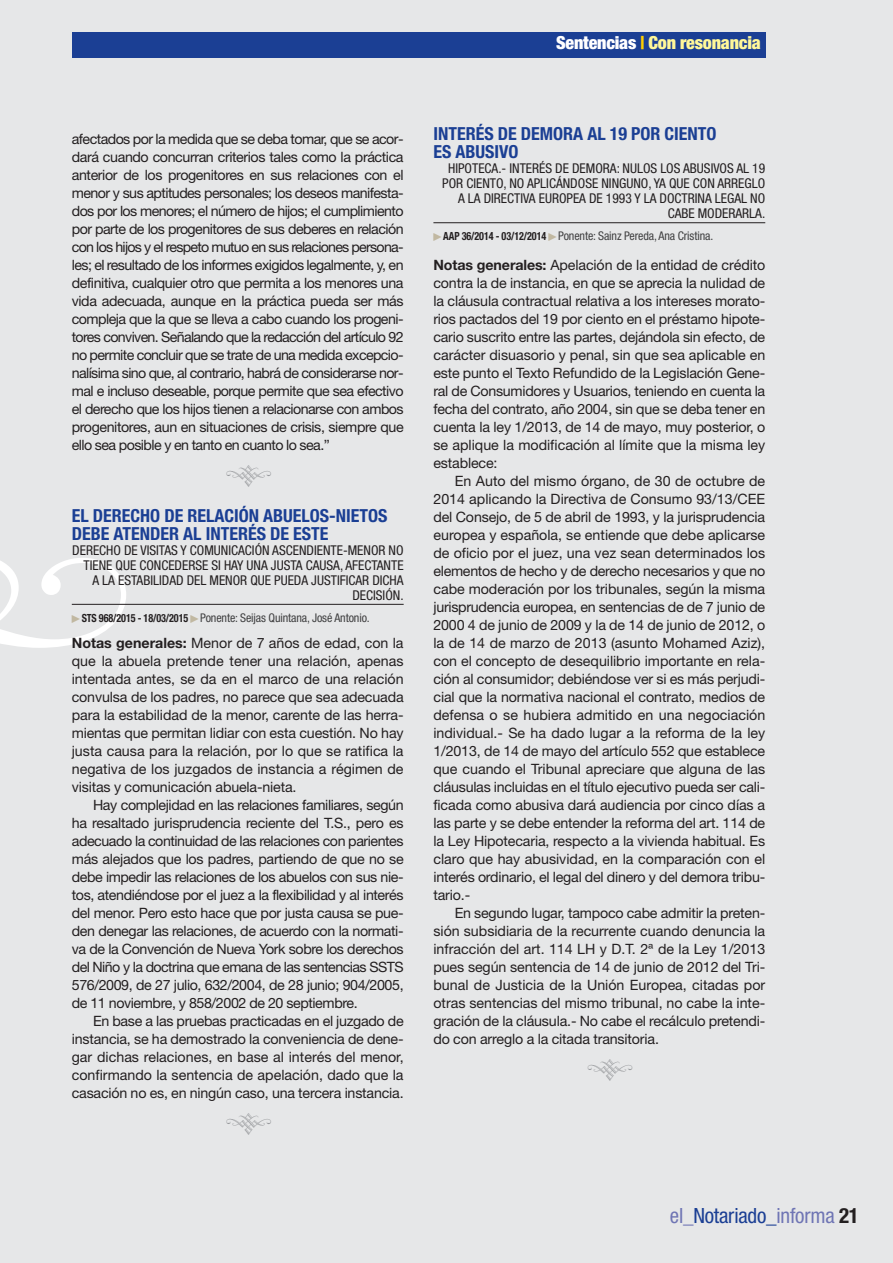
<style>
.page{position:relative;width:893px;height:1263px;background:#e6e7e8}
.page>*{position:absolute;margin:0;border:0;box-sizing:border-box;transform-origin:0 0}
.t1{font:30px "Type Embellishments One Let Plain";color:#939598}
.t2{font:condensed 21px "Helvetica Neue";letter-spacing:-.01em;color:#6f75b4}
.t3{font:700 condensed 18px/18px "Helvetica Neue";color:#1b3f94}
.t4{font:900 condensed 18px "Helvetica Neue";letter-spacing:-.01em;color:#fff799}
.t5{font:14.25px/18px "Helvetica Neue";letter-spacing:-.01em;color:#231f20;text-align:justify}
.t6{font:14.25px "Helvetica Neue";letter-spacing:-.03em;color:#231f20}
.t7{font:14.25px "Helvetica Neue";letter-spacing:-.04em;color:#231f20}
.t8{font:condensed 13.5px/15px "Helvetica Neue";color:#231f20;text-align:right}
.t9{font:condensed 12px "Helvetica Neue";letter-spacing:-.01em;color:#404041}
.s1{color:#fff}
.s2{color:#ffcf00}
.s3{font-family:"Carta";font-stretch:normal;font-size:7.5px;color:#c1b8a1}
.s4{font-weight:700;font-size:11.25px;color:#231f20}
.s5{font-weight:700}
.s6{color:#1b3f94}
.s7{font-weight:700;color:#231f20}
</style>
<div class="page">
<div style="left:72px;top:32px;width:693px;height:25px;background:#1b3f94"></div>
<hr style="left:433px;top:222px;width:332px;height:1px;background:#231f20">
<hr style="left:72px;top:604px;width:332px;height:1px;background:#231f20">
<p class="t4" style="left:556px;top:36px;width:206px"><span class="s1">Sentencias</span> <span class="s2">|</span> Con resonancia</p>
<p class="t5" style="left:72px;top:131px;width:333px">afectados por la medida que se deba tomar, que se acor&shy;dará cuando concurran criterios tales como la práctica anterior de los progenitores en sus relaciones con el menor y sus aptitudes personales; los deseos manifesta&shy;dos por los menores; el número de hijos; el cumplimiento por parte de los progenitores de sus deberes en relación con los hijos y el respeto mutuo en sus relaciones persona&shy;les; el resultado de los informes exigidos legalmente, y, en definitiva, cualquier otro que permita a los menores una vida adecuada, aunque en la práctica pueda ser más compleja que la que se lleva a cabo cuando los progeni&shy;tores conviven. Señalando que la redacción del artículo 92 no permite concluir que se trate de una medida excepcio&shy;nalísima sino que, al contrario, habrá de considerarse nor&shy;mal e incluso deseable, porque permite que sea efectivo el derecho que los hijos tienen a relacionarse con ambos progenitores, aun en situaciones de crisis, siempre que ello sea posible y en tanto en cuanto lo sea.”</p>
<p class="t1" style="left:225px;top:458px;width:49px">-</p>
<p class="t3" style="left:72px;top:508px;width:317px">EL DERECHO DE RELACIÓN ABUELOS-NIETOS<br>DEBE ATENDER AL INTERÉS DE ESTE</p>
<p class="t8" style="left:72px;top:544px;width:333px">DERECHO DE VISITAS Y COMUNICACIÓN ASCENDIENTE-MENOR NO TIENE QUE CONCEDERSE SI HAY UNA JUSTA CAUSA, AFECTANTE<br>A LA ESTABILIDAD DEL MENOR QUE PUEDA JUSTIFICAR DICHA DECISIÓN.</p>
<p class="t9" style="left:72px;top:614px;width:299px"><span class="s3">-</span> <span class="s4">STS 968/2015 - 18/03/2015</span> <span class="s3">-</span> Ponente: Seijas Quintana, José Antonio.</p>
<p class="t5" style="left:72px;top:635px;width:333px"><span class="s5">Notas generales:</span> Menor de 7 años de edad, con la</p>
<p class="t5" style="left:72px;top:653px;width:333px">que la abuela pretende tener una relación, apenas</p>
<p class="t5" style="left:72px;top:671px;width:333px">intentada antes, se da en el marco de una relación</p>
<p class="t5" style="left:72px;top:689px;width:333px">convulsa de los padres, no parece que sea adecuada</p>
<p class="t5" style="left:72px;top:707px;width:333px">para la estabilidad de la menor, carente de las herra-</p>
<p class="t5" style="left:72px;top:725px;width:333px">mientas que permitan lidiar con esta cuestión. No hay</p>
<p class="t5" style="left:72px;top:743px;width:333px">justa causa para la relación, por lo que se ratifica la</p>
<p class="t5" style="left:72px;top:761px;width:333px">negativa de los juzgados de instancia a régimen de</p>
<p class="t5" style="left:72px;top:779px;width:226px">visitas y comunicación abuela-nieta.</p>
<p class="t5" style="left:93px;top:797px;width:312px">Hay complejidad en las relaciones familiares, según</p>
<p class="t5" style="left:72px;top:815px;width:333px">ha resaltado jurisprudencia reciente del T.S., pero es</p>
<p class="t6" style="left:72px;top:836px;width:333px">adecuado la continuidad de las relaciones con parientes</p>
<p class="t5" style="left:72px;top:851px;width:333px">más alejados que los padres, partiendo de que no se</p>
<p class="t6" style="left:72px;top:872px;width:333px">debe impedir las relaciones de los abuelos con sus nie-</p>
<p class="t6" style="left:72px;top:890px;width:333px">tos, atendiéndose por el juez a la flexibilidad y al interés</p>
<p class="t5" style="left:72px;top:905px;width:333px">del menor. Pero esto hace que por justa causa se pue-</p>
<p class="t5" style="left:72px;top:923px;width:333px">den denegar las relaciones, de acuerdo con la normati-</p>
<p class="t6" style="left:72px;top:944px;width:333px">va de la Convención de Nueva York sobre los derechos</p>
<p class="t7" style="left:72px;top:962px;width:333px">del Niño y la doctrina que emana de las sentencias SSTS</p>
<p class="t6" style="left:72px;top:980px;width:333px">576/2009, de 27 julio, 632/2004, de 28 junio; 904/2005,</p>
<p class="t6" style="left:72px;top:998px;width:287px">de 11 noviembre, y 858/2002 de 20 septiembre.</p>
<p class="t5" style="left:93px;top:1013px;width:312px">En base a las pruebas practicadas en el juzgado de</p>
<p class="t5" style="left:72px;top:1031px;width:333px">instancia, se ha demostrado la conveniencia de dene-</p>
<p class="t5" style="left:72px;top:1049px;width:333px">gar dichas relaciones, en base al interés del menor,</p>
<p class="t5" style="left:72px;top:1067px;width:333px">confirmando la sentencia de apelación, dado que la</p>
<p class="t5" style="left:72px;top:1085px;width:333px">casación no es, en ningún caso, una tercera instancia.</p>
<p class="t1" style="left:225px;top:1106px;width:49px">-</p>
<p class="t3" style="left:433px;top:127px;width:285px">INTERÉS DE DEMORA AL 19 POR CIENTO<br>ES ABUSIVO</p>
<p class="t8" style="left:442px;top:162px;width:324px">HIPOTECA.- INTERÉS DE DEMORA: NULOS LOS ABUSIVOS AL 19<br>POR CIENTO, NO APLICÁNDOSE NINGUNO, YA QUE CON ARREGLO A LA DIRECTIVA EUROPEA DE 1993 Y LA DOCTRINA LEGAL NO CABE MODERARLA.</p>
<p class="t9" style="left:433px;top:232px;width:281px"><span class="s3">-</span> <span class="s4">AAP 36/2014 - 03/12/2014</span> <span class="s3">-</span> Ponente: Sainz Pereda, Ana Cristina.</p>
<p class="t5" style="left:433px;top:257px;width:333px"><span class="s5">Notas generales:</span> Apelación de la entidad de crédito</p>
<p class="t5" style="left:433px;top:275px;width:333px">contra la de instancia, en que se aprecia la nulidad de</p>
<p class="t5" style="left:433px;top:293px;width:333px">la cláusula contractual relativa a los intereses morato-</p>
<p class="t5" style="left:433px;top:311px;width:333px">rios pactados del 19 por ciento en el préstamo hipote-</p>
<p class="t5" style="left:433px;top:329px;width:333px">cario suscrito entre las partes, dejándola sin efecto, de</p>
<p class="t5" style="left:433px;top:347px;width:333px">carácter disuasorio y penal, sin que sea aplicable en</p>
<p class="t5" style="left:433px;top:365px;width:333px">este punto el Texto Refundido de la Legislación Gene-</p>
<p class="t5" style="left:433px;top:383px;width:333px">ral de Consumidores y Usuarios, teniendo en cuenta la</p>
<p class="t5" style="left:433px;top:401px;width:333px">fecha del contrato, año 2004, sin que se deba tener en</p>
<p class="t5" style="left:433px;top:419px;width:333px">cuenta la ley 1/2013, de 14 de mayo, muy posterior, o</p>
<p class="t5" style="left:433px;top:437px;width:333px">se aplique la modificación al límite que la misma ley</p>
<p class="t5" style="left:433px;top:455px;width:66px">establece:</p>
<p class="t5" style="left:455px;top:473px;width:312px">En Auto del mismo órgano, de 30 de octubre de</p>
<p class="t5" style="left:433px;top:491px;width:333px">2014 aplicando la Directiva de Consumo 93/13/CEE</p>
<p class="t5" style="left:433px;top:509px;width:333px">del Consejo, de 5 de abril de 1993, y la jurisprudencia</p>
<p class="t5" style="left:433px;top:527px;width:333px">europea y española, se entiende que debe aplicarse</p>
<p class="t5" style="left:433px;top:545px;width:333px">de oficio por el juez, una vez sean determinados los</p>
<p class="t5" style="left:433px;top:563px;width:333px">elementos de hecho y de derecho necesarios y que no</p>
<p class="t5" style="left:433px;top:581px;width:333px">cabe moderación por los tribunales, según la misma</p>
<p class="t5" style="left:433px;top:599px;width:333px">jurisprudencia europea, en sentencias de de 7 junio de</p>
<p class="t5" style="left:433px;top:617px;width:333px">2000 4 de junio de 2009 y la de 14 de junio de 2012, o</p>
<p class="t5" style="left:433px;top:635px;width:333px">la de 14 de marzo de 2013 (asunto Mohamed Aziz),</p>
<p class="t5" style="left:433px;top:653px;width:333px">con el concepto de desequilibrio importante en rela-</p>
<p class="t5" style="left:433px;top:671px;width:333px">ción al consumidor; debiéndose ver si es más perjudi-</p>
<p class="t5" style="left:433px;top:689px;width:333px">cial que la normativa nacional el contrato, medios de</p>
<p class="t5" style="left:433px;top:707px;width:333px">defensa o se hubiera admitido en una negociación</p>
<p class="t5" style="left:433px;top:726px;width:333px">individual.- Se ha dado lugar a la reforma de la ley</p>
<p class="t5" style="left:433px;top:744px;width:333px">1/2013, de 14 de mayo del artículo 552 que establece</p>
<p class="t5" style="left:433px;top:762px;width:333px">que cuando el Tribunal apreciare que alguna de las</p>
<p class="t5" style="left:433px;top:780px;width:333px">cláusulas incluidas en el título ejecutivo pueda ser cali-</p>
<p class="t5" style="left:433px;top:798px;width:333px">ficada como abusiva dará audiencia por cinco días a</p>
<p class="t5" style="left:433px;top:816px;width:333px">las parte y se debe entender la reforma del art. 114 de</p>
<p class="t5" style="left:433px;top:834px;width:333px">la Ley Hipotecaria, respecto a la vivienda habitual. Es</p>
<p class="t5" style="left:433px;top:852px;width:333px">claro que hay abusividad, en la comparación con el</p>
<p class="t5" style="left:433px;top:870px;width:333px">interés ordinario, el legal del dinero y del demora tribu-</p>
<p class="t5" style="left:433px;top:888px;width:38px">tario.-</p>
<p class="t5" style="left:455px;top:906px;width:312px">En segundo lugar, tampoco cabe admitir la preten-</p>
<p class="t5" style="left:433px;top:924px;width:333px">sión subsidiaria de la recurrente cuando denuncia la</p>
<p class="t5" style="left:433px;top:942px;width:333px">infracción del art. 114 LH y D.T. 2ª de la Ley 1/2013</p>
<p class="t5" style="left:433px;top:960px;width:333px">pues según sentencia de 14 de junio de 2012 del Tri-</p>
<p class="t5" style="left:433px;top:978px;width:333px">bunal de Justicia de la Unión Europea, citadas por</p>
<p class="t5" style="left:433px;top:996px;width:333px">otras sentencias del mismo tribunal, no cabe la inte-</p>
<p class="t5" style="left:433px;top:1014px;width:333px">gración de la cláusula.- No cabe el recálculo pretendi-</p>
<p class="t5" style="left:433px;top:1032px;width:227px">do con arreglo a la citada transitoria.</p>
<p class="t1" style="left:586px;top:1052px;width:49px">-</p>
<p class="t2" style="left:670px;top:1208px;width:191px">el_<span class="s6">Notariado_</span>informa <span class="s7">21</span></p>
</div>
